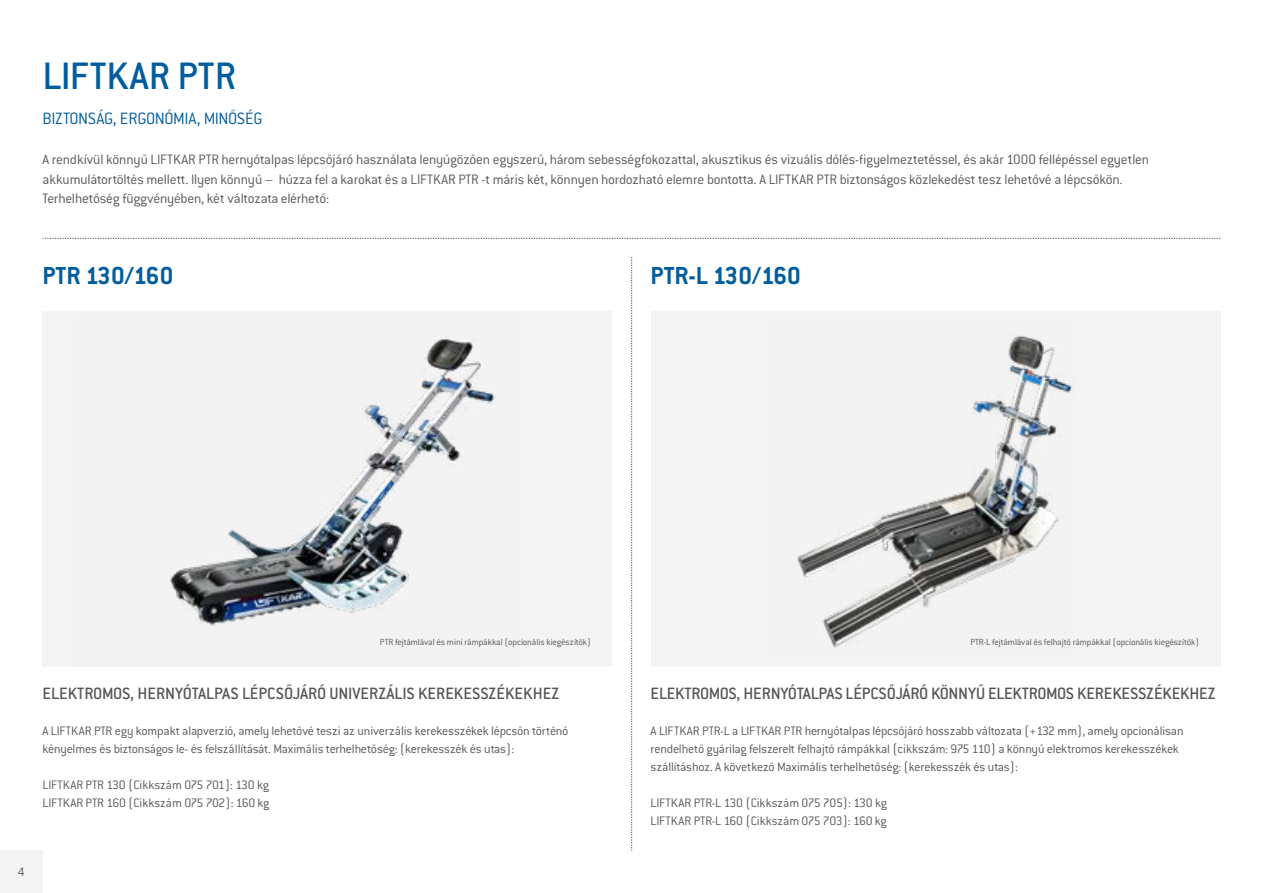
<style>
.page{position:relative;width:1263px;height:893px;background:#fff}
.page>*{position:absolute;margin:0;border:0;box-sizing:border-box;transform-origin:0 0}
.t1{font:500 42px "Conduit ITC Pro";color:#005d9f}
.t2{font:700 27px "Conduit ITC Pro";color:#005d9f}
.t3{font:500 18px "Conduit ITC Pro";letter-spacing:-.01em;color:#575756}
.t4{font:300 18px "Conduit ITC Pro";letter-spacing:-.025em;color:#005d9f}
.t5{font:300 15px/19.5px "Conduit ITC Pro";letter-spacing:-.015em;color:#575756}
.t6{font:300 13.5px/18px "Conduit ITC Pro";letter-spacing:-.015em;color:#575756}
.t7{font:300 9.75px "Conduit ITC Pro";letter-spacing:-.01em;color:#575756}
</style>
<div class="page">
<div style="left:43px;top:311px;width:569px;height:356px;background:#f4f4f4"></div>
<img style="left:169px;top:339px;width:326px;height:287px">
<div style="left:651px;top:311px;width:569px;height:356px;background:#f4f4f4"></div>
<img style="left:796px;top:335px;width:276px;height:313px">
<svg style="left:631px;top:257px;width:1px;height:593px"></svg>
<svg style="left:43px;top:238px;width:1177px;height:1px"></svg>
<div style="left:0;top:850px;width:43px;height:43px;background:#f4f4f4"></div>
<h1 class="t1" style="left:43px;top:53px;width:195px">LIFTKAR PTR</h1>
<h3 class="t4" style="left:43px;top:108px;width:222px">BIZTONSÁG, ERGONÓMIA, MINŐSÉG</h3>
<p class="t5" style="left:43px;top:150px;width:1108px">A rendkívül könnyű LIFTKAR PTR hernyótalpas lépcsőjáró használata lenyűgözően egyszerű, három sebességfokozattal, akusztikus és vizuális dőlés-figyelmeztetéssel, és akár 1000 fellépéssel egyetlen akkumulátortöltés mellett. Ilyen könnyű – húzza fel a karokat és a LIFTKAR PTR -t máris két, könnyen hordozható elemre bontotta. A LIFTKAR PTR biztonságos közlekedést tesz lehetővé a lépcsőkön.<br>Terhelhetőség függvényében, két változata elérhető:</p>
<h2 class="t2" style="left:43px;top:260px;width:132px">PTR 130/160</h2>
<h2 class="t2" style="left:651px;top:260px;width:152px">PTR-L 130/160</h2>
<p class="t6" style="left:18px;top:863px;width:8px">4</p>
<p class="t7" style="left:380px;top:636px;width:213px">PTR fejtámlával és mini rámpákkal (opcionális kiegészítők)</p>
<p class="t7" style="left:970px;top:636px;width:230px">PTR-L fejtámlával és felhajtó rámpákkal (opcionális kiegészítők)</p>
<h3 class="t3" style="left:43px;top:683px;width:518px">ELEKTROMOS, HERNYÓTALPAS LÉPCSŐJÁRÓ UNIVERZÁLIS KEREKESSZÉKEKHEZ</h3>
<p class="t6" style="left:43px;top:722px;width:527px">A LIFTKAR PTR egy kompakt alapverzió, amely lehetővé teszi az univerzális kerekesszékek lépcsőn történő kényelmes és biztonságos le- és felszállítását. Maximális terhelhetőség: (kerekesszék és utas):</p>
<p class="t6" style="left:43px;top:776px;width:228px">LIFTKAR PTR 130 (Cikkszám 075 701): 130 kg<br>LIFTKAR PTR 160 (Cikkszám 075 702): 160 kg</p>
<h3 class="t3" style="left:651px;top:683px;width:566px">ELEKTROMOS, HERNYÓTALPAS LÉPCSŐJÁRÓ KÖNNYŰ ELEKTROMOS KEREKESSZÉKEKHEZ</h3>
<p class="t6" style="left:651px;top:722px;width:535px">A LIFTKAR PTR-L a LIFTKAR PTR hernyótalpas lépcsőjáró hosszabb változata (+132 mm), amely opcionálisan rendelhető gyárilag felszerelt felhajtó rámpákkal (cikkszám: 975 110) a könnyű elektromos kerekesszékek szállításhoz. A következő Maximális terhelhetőség: (kerekesszék és utas):</p>
<p class="t6" style="left:651px;top:794px;width:238px">LIFTKAR PTR-L 130 (Cikkszám 075 705): 130 kg<br>LIFTKAR PTR-L 160 (Cikkszám 075 703): 160 kg</p>
</div>
